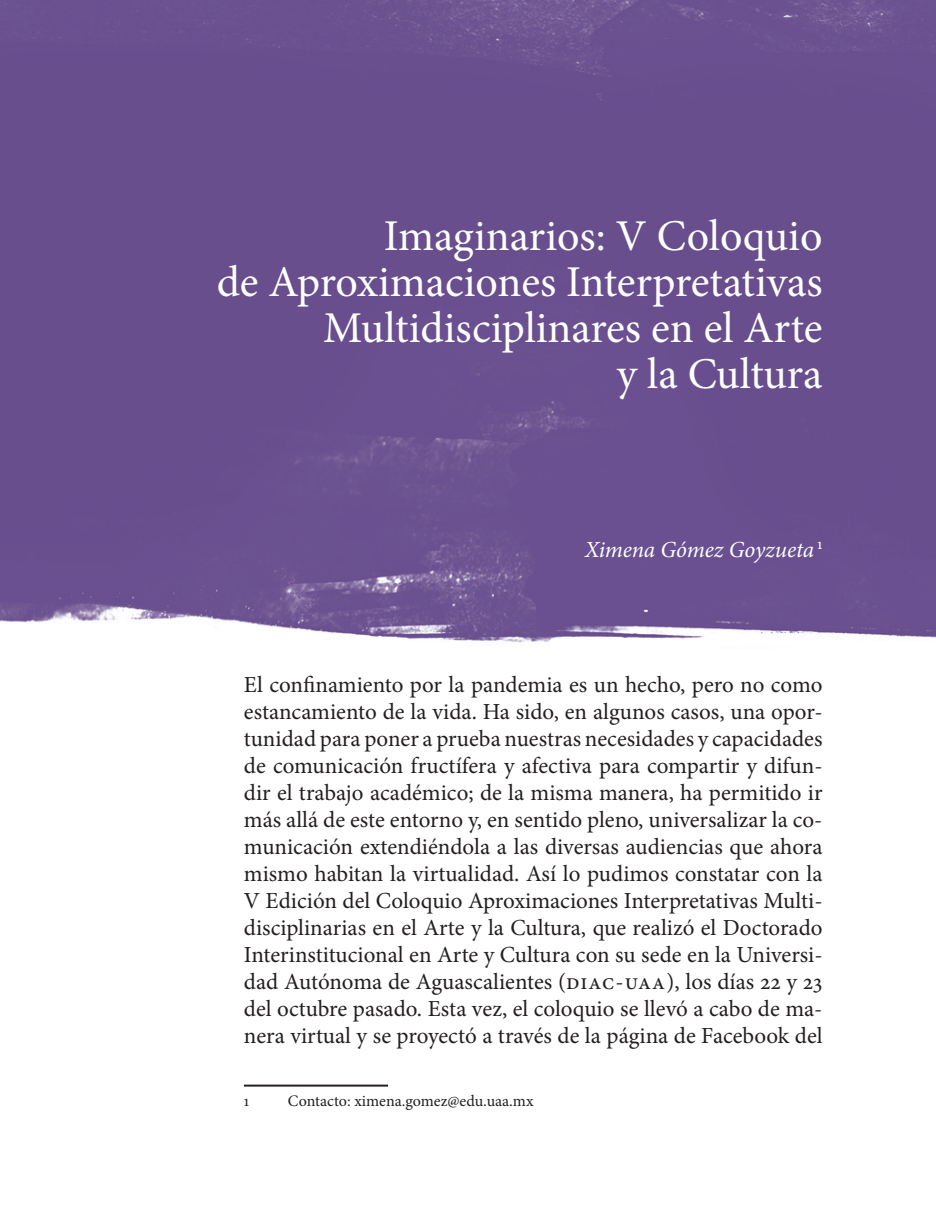
<style>
.page{position:relative;width:936px;height:1219px;background:#fff}
.page>*{position:absolute;margin:0;border:0;box-sizing:border-box;transform-origin:0 0}
.t1{font:44px/46px "Minion Pro";letter-spacing:-.01em;color:#fff;text-align:right}
.t2{font:23px/27px "Minion Pro";color:#231f20;text-align:justify}
.t3{font:italic 23px "Minion Pro";letter-spacing:-.005em;color:#fff}
.t4{font:16px "Minion Pro";color:#231f20}
</style>
<div class="page">
<img style="left:0;top:0;width:935px;height:1086px">
<hr style="left:244px;top:1085px;width:144px;height:2px;background:#231f20">
<h1 class="t1" style="left:217px;top:213px;width:607px">Imaginarios: V Coloquio<br>de Aproximaciones Interpretativas<br>Multidisciplinares en el Arte<br>y la Cultura</h1>
<p class="t3" style="left:584px;top:534px;width:239px">Ximena Gómez Goyzueta <sup>1</sup></p>
<p class="t2" style="left:244px;top:671px;width:580px">El confinamiento por la pandemia es un hecho, pero no como estancamiento de la vida. Ha sido, en algunos casos, una opor&shy;tunidad para poner a prueba nuestras necesidades y capacidades de comunicación fructífera y afectiva para compartir y difun&shy;dir el trabajo académico; de la misma manera, ha permitido ir más allá de este entorno y, en sentido pleno, universalizar la co&shy;municación extendiéndola a las diversas audiencias que ahora mismo habitan la virtualidad. Así lo pudimos constatar con la V Edición del Coloquio Aproximaciones Interpretativas Multi&shy;disciplinarias en el Arte y la Cultura, que realizó el Doctorado Interinstitucional en Arte y Cultura con su sede en la Universi&shy;dad Autónoma de Aguascalientes (diac-uaa), los días 22 y 23 del octubre pasado. Esta vez, el coloquio se llevó a cabo de ma&shy;nera virtual y se proyectó a través de la página de Facebook del</p>
<p class="t4" style="left:244px;top:1090px;width:7px">1</p>
<p class="t4" style="left:288px;top:1090px;width:247px">Contacto: ximena.gomez@edu.uaa.mx</p>
</div>
